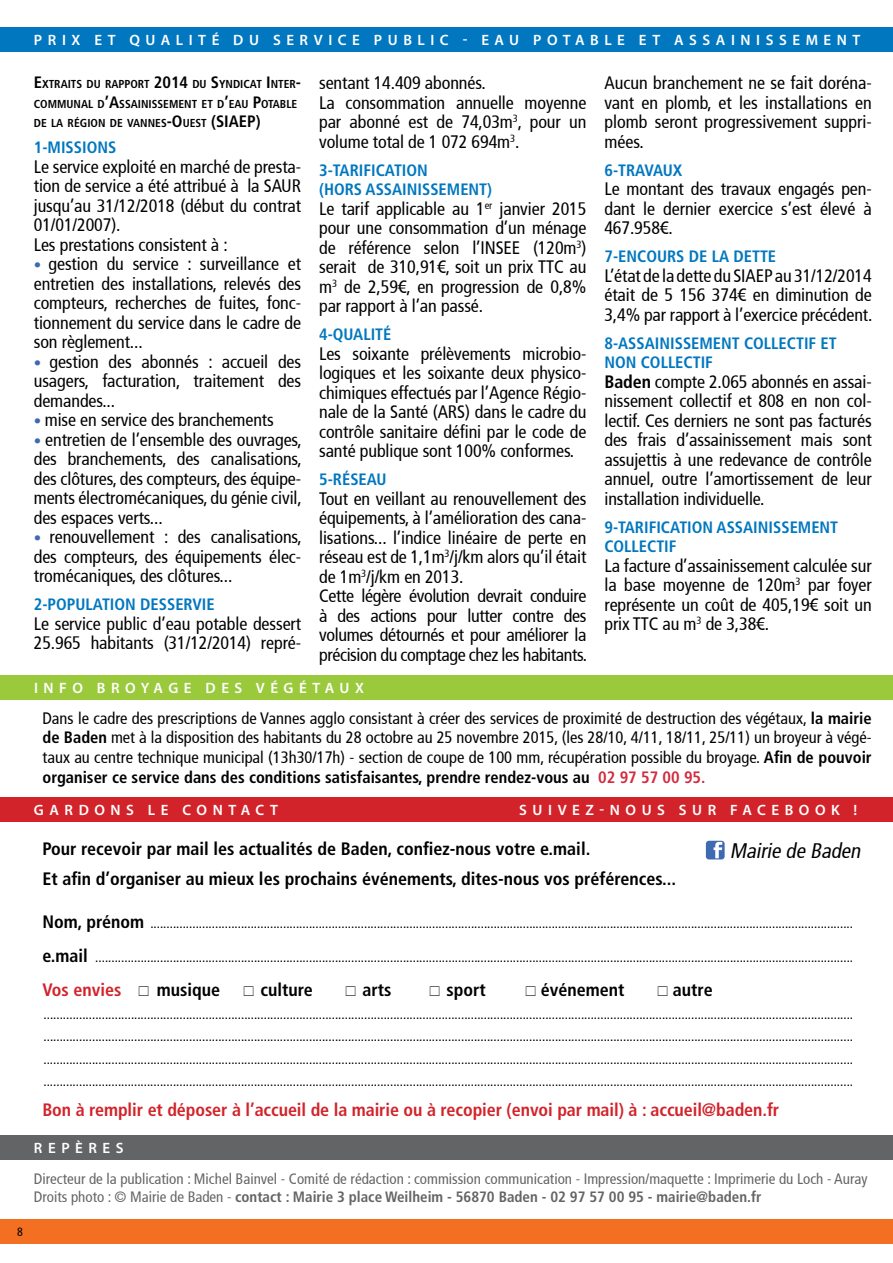
<style>
.page{position:relative;width:893px;height:1263px;background:#fff}
.page>*{position:absolute;margin:0;border:0;box-sizing:border-box;transform-origin:0 0}
.t1{font:italic condensed 21px "Frutiger";color:#000}
.t2{font:condensed 18px/19.5px "Frutiger";letter-spacing:-.005em;color:#000;text-align:justify}
.t3{font:700 condensed 18px/30.2px "Frutiger LT Std";color:#000}
.t4{font:700 condensed 18px "Frutiger LT Std";letter-spacing:-.005em;color:#d2232a}
.t5{font:condensed 16.5px/19.8px "Frutiger";color:#000;text-align:justify}
.t6{font:700 condensed 16.5px/19.5px "Frutiger LT Std";color:#0077bf}
.t7{font:700 condensed 16.5px "Frutiger LT Std";color:#000}
.t8{font:600 15px "Myriad Pro";letter-spacing:.37em;color:#fff}
.t9{font:condensed 15px "Frutiger";color:#636466}
.t10{font:700 condensed 15px "Frutiger LT Std";color:#636466}
.t11{font:condensed 13.5px/22.5px "Frutiger";color:#000;text-align:justify}
.t12{font:condensed 12px "Frutiger";color:#000}
.t13{font:700 condensed 11.55px/19.5px "Frutiger LT Std";color:#000}
.s1{font-size:16.5px}
.s2{font-size:15px;color:#3f6ab3}
.s3{font-family:"Frutiger LT Std";font-weight:700}
.s4{color:#d12c3f}
.s5{font-family:"Frutiger LT Std";font-weight:700;font-size:18px}
.s6{font-family:"Frutiger";font-weight:400}
</style>
<div class="page">
<div style="left:0;top:1219px;width:893px;height:25px;background:#f36f21"></div>
<div style="left:0;top:1135px;width:893px;height:24px;background:#636466"></div>
<div style="left:0;top:797px;width:893px;height:25px;background:#d2232a"></div>
<div style="left:0;top:675px;width:893px;height:24px;background:#9aca3c"></div>
<div style="left:0;top:27px;width:893px;height:24px;background:#0077bf"></div>
<svg style="left:706px;top:841px;width:19px;height:18px"></svg>
<p class="t8" style="left:34px;top:31px;width:828px">PRIX ET QUALITÉ DU SERVICE PUBLIC - EAU POTABLE ET ASSAINISSEMENT</p>
<p class="t12" style="left:17px;top:1225px;width:7px">8</p>
<p class="t13" style="left:34px;top:74px;width:269px"><span class="s1">E</span>XTRAITS DU RAPPORT <span class="s1">2014</span> DU <span class="s1">S</span>YNDICAT <span class="s1">I</span> NTER<span class="s1">-<br></span>COMMUNAL D<span class="s1">’A</span>SSAINISSEMENT ET D<span class="s1">’</span>EAU <span class="s1">P</span>OTABLE<br>DE LA RÉGION DE VANNES<span class="s1">-O</span>UEST <span class="s1">(SIAEP)</span></p>
<p class="t6" style="left:34px;top:138px;width:84px">1-MISSIONS</p>
<p class="t2" style="left:34px;top:157px;width:269px;text-align:left">Le service exploité en marché de presta&shy;tion de service a été attribué à la SAUR jusqu’au 31/12/2018 (début du contrat<br>01/01/2007).<br>Les prestations consistent à :</p>
<p class="t2" style="left:34px;top:254px;width:269px"><span class="s2">•</span> gestion du service : surveillance et entretien des installations, relevés des compteurs, recherches de fuites, fonc&shy;tionnement du service dans le cadre de son règlement...</p>
<p class="t2" style="left:34px;top:352px;width:269px"><span class="s2">•</span> gestion des abonnés : accueil des usagers, facturation, traitement des demandes...</p>
<p class="t2" style="left:34px;top:410px;width:242px"><span class="s2">•</span> mise en service des branchements</p>
<p class="t2" style="left:34px;top:430px;width:269px"><span class="s2">•</span> entretien de l’ensemble des ouvrages, des branchements, des canalisations, des clôtures, des compteurs, des équipe&shy;ments électromécaniques, du génie civil, des espaces verts...</p>
<p class="t2" style="left:34px;top:527px;width:269px"><span class="s2">•</span> renouvellement : des canalisations, des compteurs, des équipements élec&shy;tromécaniques, des clôtures...</p>
<p class="t6" style="left:34px;top:595px;width:182px">2-POPULATION DESSERVIE</p>
<p class="t2" style="left:34px;top:614px;width:269px">Le service public d’eau potable dessert<br>25.965 habitants (31/12/2014) repré-</p>
<p class="t2" style="left:319px;top:73px;width:269px;text-align:left">sentant 14.409 abonnés.<br>La consommation annuelle moyenne par abonné est de 74,03m<sup>3</sup>, pour un volume total de 1 072 694m<sup>3</sup>.</p>
<p class="t6" style="left:319px;top:160px;width:174px">3-TARIFICATION<br>(HORS ASSAINISSEMENT)</p>
<p class="t2" style="left:319px;top:199px;width:269px">Le tarif applicable au 1<sup>er</sup> janvier 2015 pour une consommation d’un ménage de référence selon l’INSEE (120m<sup>3</sup>) serait de 310,91€, soit un prix TTC au m<sup>3</sup> de 2,59€, en progression de 0,8% par rapport à l’an passé.</p>
<p class="t6" style="left:319px;top:325px;width:74px">4-QUALITÉ</p>
<p class="t2" style="left:319px;top:344px;width:269px">Les soixante prélèvements microbio&shy;logiques et les soixante deux physico&shy;chimiques effectués par l’Agence Régio&shy;nale de la Santé (ARS) dans le cadre du contrôle sanitaire défini par le code de santé publique sont 100% conformes.</p>
<p class="t6" style="left:319px;top:470px;width:69px">5-RÉSEAU</p>
<p class="t2" style="left:319px;top:489px;width:269px;text-align:left">Tout en veillant au renouvellement des équipements, à l’amélioration des cana&shy;lisations... l’indice linéaire de perte en réseau est de 1,1m<sup>3</sup>/j/km alors qu’il était de 1m<sup>3</sup>/j/km en 2013.<br>Cette légère évolution devrait conduire à des actions pour lutter contre des volumes détournés et pour améliorer la précision du comptage chez les habitants.</p>
<p class="t8" style="left:34px;top:678px;width:331px">INFO BROYAGE DES VÉGÉTAUX</p>
<p class="t2" style="left:604px;top:73px;width:269px">Aucun branchement ne se fait doréna&shy;vant en plomb, et les installations en plomb seront progressivement suppri&shy;mées.</p>
<p class="t6" style="left:604px;top:160px;width:80px">6-TRAVAUX</p>
<p class="t2" style="left:604px;top:179px;width:269px">Le montant des travaux engagés pen&shy;dant le dernier exercice s’est élevé à 467.958€.</p>
<p class="t6" style="left:604px;top:247px;width:173px">7-ENCOURS DE LA DETTE</p>
<p class="t2" style="left:604px;top:266px;width:270px">L’état de la dette du SIAEP au 31/12/2014 était de 5 156 374€ en diminution de 3,4% par rapport à l’exercice précédent.</p>
<p class="t6" style="left:604px;top:333px;width:234px">8-ASSAINISSEMENT COLLECTIF ET<br>NON COLLECTIF</p>
<p class="t2" style="left:604px;top:372px;width:269px"><span class="s3">Baden</span> compte 2.065 abonnés en assai&shy;nissement collectif et 808 en non col&shy;lectif. Ces derniers ne sont pas facturés des frais d’assainissement mais sont assujettis à une redevance de contrôle annuel, outre l’amortissement de leur installation individuelle.</p>
<p class="t6" style="left:604px;top:517px;width:235px">9-TARIFICATION ASSAINISSEMENT<br>COLLECTIF</p>
<p class="t2" style="left:604px;top:556px;width:269px">La facture d’assainissement calculée sur la base moyenne de 120m<sup>3</sup> par foyer représente un coût de 405,19€ soit un prix TTC au m<sup>3</sup> de 3,38€.</p>
<p class="t5" style="left:43px;top:708px;width:831px">Dans le cadre des prescriptions de Vannes agglo consistant à créer des services de proximité de destruction des végétaux, <span class="s3">la mairie de Baden</span> met à la disposition des habitants du 28 octobre au 25 novembre 2015, (les 28/10, 4/11, 18/11, 25/11) un broyeur à végé&shy;taux au centre technique municipal (13h30/17h) - section de coupe de 100 mm, récupération possible du broyage. <span class="s3">Afin de pouvoir</span></p>
<p class="t7" style="left:43px;top:767px;width:664px">organiser ce service dans des conditions satisfaisantes, prendre rendez-vous au <span class="s4">02 97 57 00 95.</span></p>
<p class="t8" style="left:34px;top:800px;width:246px">GARDONS LE CONTACT</p>
<p class="t8" style="left:519px;top:800px;width:340px">SUIVEZ-NOUS SUR FACEBOOK !</p>
<p class="t3" style="left:42px;top:833px;width:635px">Pour recevoir par mail les actualités de Baden, confiez-nous votre e.mail.<br>Et afin d’organiser au mieux les prochains événements, dites-nous vos préférences...</p>
<p class="t11" style="left:42px;top:912px;width:812px"><span class="s5">Nom, prénom</span> .........................................................................................................................................................................................................................</p>
<p class="t11" style="left:42px;top:946px;width:812px"><span class="s5">e.mail</span> ..........................................................................................................................................................................................................................................</p>
<p class="t4" style="left:42px;top:979px;width:81px">Vos envies</p>
<p class="t3" style="left:157px;top:975px;width:65px">musique</p>
<p class="t3" style="left:260px;top:975px;width:54px">culture</p>
<p class="t3" style="left:362px;top:975px;width:30px">arts</p>
<p class="t3" style="left:446px;top:975px;width:41px">sport</p>
<p class="t3" style="left:541px;top:975px;width:85px">événement</p>
<p class="t3" style="left:673px;top:975px;width:41px">autre</p>
<p class="t11" style="left:43px;top:1003px;width:811px">.......................................................................................................................................................................................................................................................... .......................................................................................................................................................................................................................................................... .......................................................................................................................................................................................................................................................... ..........................................................................................................................................................................................................................................................</p>
<p class="t4" style="left:42px;top:1099px;width:738px">Bon à remplir et déposer à l’accueil de la mairie ou à recopier (envoi par mail) à : accueil@baden.fr</p>
<p class="t1" style="left:730px;top:838px;width:136px">Mairie de Baden</p>
<p class="t8" style="left:34px;top:1138px;width:91px">REPÈRES</p>
<p class="t9" style="left:34px;top:1170px;width:835px">Directeur de la publication : Michel Bainvel - Comité de rédaction : commission communication - Impression/maquette : Imprimerie du Loch - Auray</p>
<p class="t10" style="left:34px;top:1188px;width:729px"><span class="s6">Droits photo : © Mairie de Baden -</span> contact : Mairie 3 place Weilheim - 56870 Baden - 02 97 57 00 95 - mairie@baden.fr</p>
</div>
